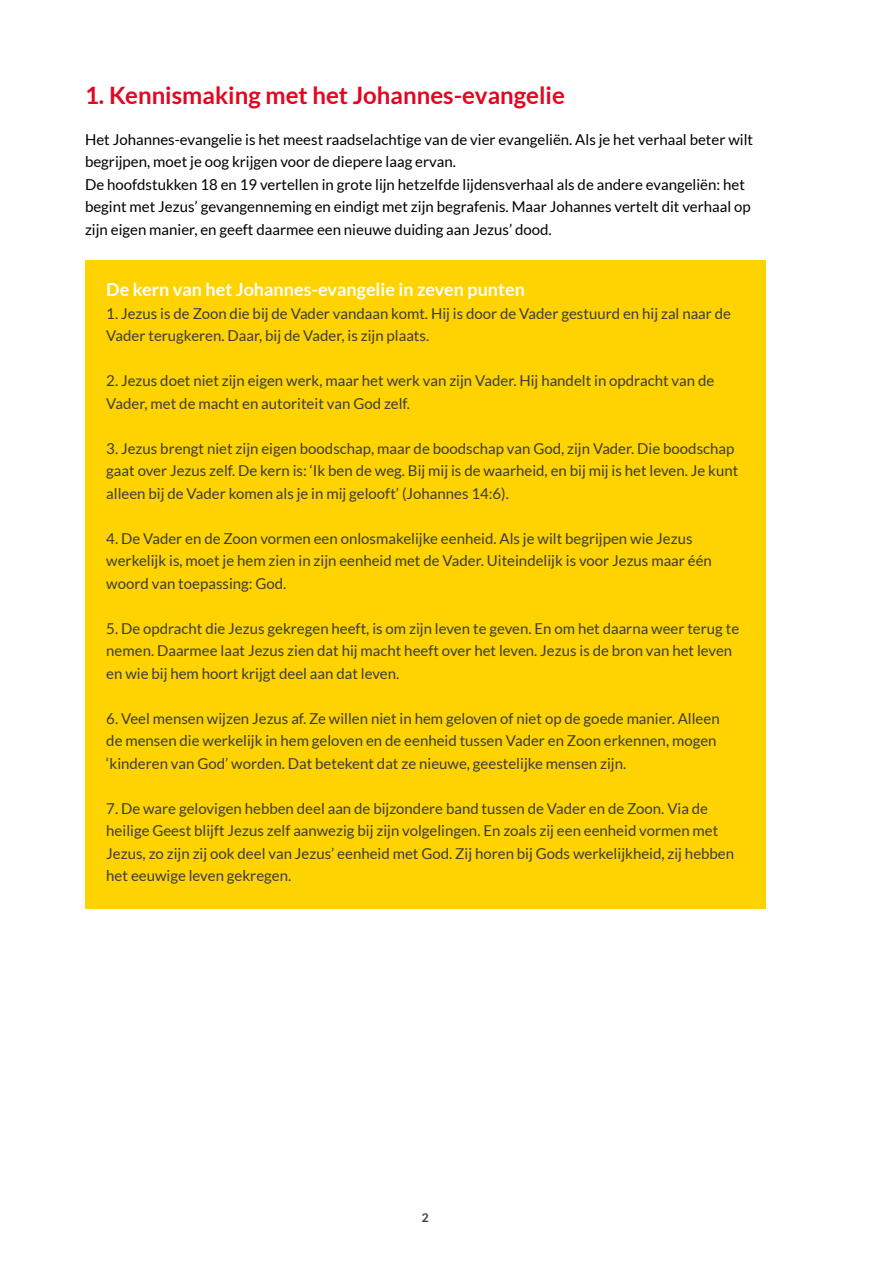
<style>
.page{position:relative;width:893px;height:1263px;background:#fff}
.page>*{position:absolute;margin:0;border:0;box-sizing:border-box;transform-origin:0 0}
.t1{font:700 24px "Lato";color:#e40521}
.t2{font:700 18px "Lato";color:#fff}
.t3{font:15px/22.5px "Lato";color:#3c3c3b}
.t4{font:15px/22.5px "Lato";color:#000}
.t5{font:700 12px "Lato";color:#3c3c3b}
</style>
<div class="page">
<div style="left:85px;top:260px;width:680px;height:649px;background:#ffd300"></div>
<h1 class="t1" style="left:85px;top:82px;width:481px">1. Kennismaking met het Johannes-evangelie</h1>
<p class="t4" style="left:85px;top:128px;width:669px">Het Johannes-evangelie is het meest raadselachtige van de vier evangeliën. Als je het verhaal beter wilt begrijpen, moet je oog krijgen voor de diepere laag ervan.<br>De hoofdstukken 18 en 19 vertellen in grote lijn hetzelfde lijdensverhaal als de andere evangeliën: het begint met Jezus’ gevangenneming en eindigt met zijn begrafenis. Maar Johannes vertelt dit verhaal op zijn eigen manier, en geeft daarmee een nieuwe duiding aan Jezus’ dood.</p>
<p class="t2" style="left:106px;top:279px;width:420px">De kern van het Johannes-evangelie in zeven punten</p>
<p class="t3" style="left:106px;top:302px;width:626px">1. Jezus is de Zoon die bij de Vader vandaan komt. Hij is door de Vader gestuurd en hij zal naar de<br>Vader terugkeren. Daar, bij de Vader, is zijn plaats.</p>
<p class="t3" style="left:106px;top:369px;width:609px">2. Jezus doet niet zijn eigen werk, maar het werk van zijn Vader. Hij handelt in opdracht van de<br>Vader, met de macht en autoriteit van God zelf.</p>
<p class="t3" style="left:106px;top:437px;width:634px">3. Jezus brengt niet zijn eigen boodschap, maar de boodschap van God, zijn Vader. Die boodschap gaat over Jezus zelf. De kern is: ‘Ik ben de weg. Bij mij is de waarheid, en bij mij is het leven. Je kunt alleen bij de Vader komen als je in mij gelooft’ (Johannes 14:6).</p>
<p class="t3" style="left:106px;top:527px;width:607px">4. De Vader en de Zoon vormen een onlosmakelijke eenheid. Als je wilt begrijpen wie Jezus werkelijk is, moet je hem zien in zijn eenheid met de Vader. Uiteindelijk is voor Jezus maar één woord van toepassing: God.</p>
<p class="t3" style="left:106px;top:617px;width:634px">5. De opdracht die Jezus gekregen heeft, is om zijn leven te geven. En om het daarna weer terug te nemen. Daarmee laat Jezus zien dat hij macht heeft over het leven. Jezus is de bron van het leven en wie bij hem hoort krijgt deel aan dat leven.</p>
<p class="t3" style="left:106px;top:707px;width:615px">6. Veel mensen wijzen Jezus af. Ze willen niet in hem geloven of niet op de goede manier. Alleen de mensen die werkelijk in hem geloven en de eenheid tussen Vader en Zoon erkennen, mogen ‘kinderen van God’ worden. Dat betekent dat ze nieuwe, geestelijke mensen zijn.</p>
<p class="t3" style="left:106px;top:797px;width:629px">7. De ware gelovigen hebben deel aan de bijzondere band tussen de Vader en de Zoon. Via de heilige Geest blijft Jezus zelf aanwezig bij zijn volgelingen. En zoals zij een eenheid vormen met Jezus, zo zijn zij ook deel van Jezus’ eenheid met God. Zij horen bij Gods werkelijkheid, zij hebben het eeuwige leven gekregen.</p>
<p class="t5" style="left:422px;top:1211px;width:8px">2</p>
</div>
